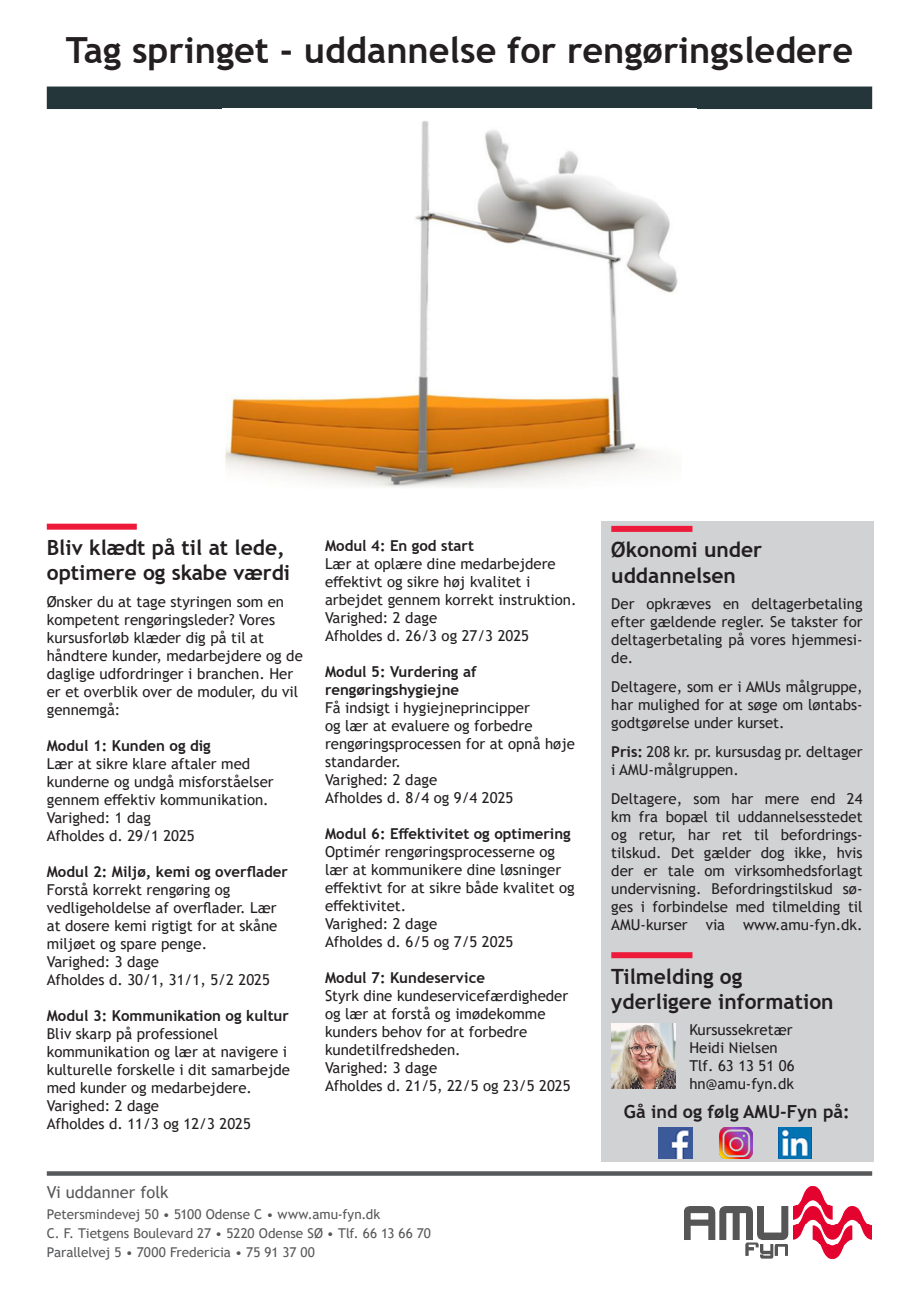
<style>
.page{position:relative;width:919px;height:1289px;background:#fff}
.page>*{position:absolute;margin:0;border:0;box-sizing:border-box;transform-origin:0 0}
.t1{font:700 36px "Trebuchet MS";color:#231f20}
.Afsnitsstreg_FED_brochure{font:700 21px/25.2px "Trebuchet MS";color:#231f20}
.brødtekst_brochurer{font:700 18px "Trebuchet MS";color:#231f20}
.t2{font:16.5px "Trebuchet MS";color:#57585a}
.brødtekst_brochurer-2{font:15px/18px "Trebuchet MS";color:#231f20}
.brødtekst_brochurer-3{font:13.5px "Trebuchet MS";color:#57585a}
.s1{font-weight:700}
</style>
<div class="page">
<div style="left:47px;top:86px;width:825px;height:23px;background:#25363a"></div>
<img style="left:684px;top:1186px;width:188px;height:73px">
<svg style="left:47px;top:1171px;width:825px;height:4px;background:#626264"></svg>
<img style="left:223px;top:108px;width:473px;height:380px">
<div style="left:600px;top:521px;width:273px;height:640px;background:#d1d2d4"></div>
<div style="left:611px;top:526px;width:81px;height:6px;background:#ed1a3a"></div>
<div style="left:611px;top:952px;width:81px;height:6px;background:#ed1a3a"></div>
<img style="left:611px;top:1023px;width:64px;height:65px">
<img style="left:658px;top:1127px;width:34px;height:30px">
<img style="left:719px;top:1127px;width:33px;height:30px">
<img style="left:778px;top:1127px;width:33px;height:30px">
<div style="left:47px;top:523px;width:90px;height:6px;background:#ed1a3a"></div>
<p class="t1" style="left:66px;top:28px;width:788px">Tag springet - uddannelse for rengøringsledere</p>
<p class="Afsnitsstreg_FED_brochure" style="left:47px;top:535px;width:245px">Bliv klædt på til at lede, optimere og skabe værdi</p>
<p class="brødtekst_brochurer-2" style="left:47px;top:592px;width:257px">Ønsker du at tage styringen som en kompetent rengøringsleder? Vores kursusforløb klæder dig på til at håndtere kunder, medarbejdere og de daglige udfordringer i branchen. Her er et overblik over de moduler, du vil gennemgå:</p>
<p class="brødtekst_brochurer-2" style="left:47px;top:736px;width:228px"><span class="s1">Modul 1: Kunden og dig<br></span>Lær at sikre klare aftaler med kunderne og undgå misforståelser gennem effektiv kommunikation.<br>Varighed: 1 dag</p>
<p class="brødtekst_brochurer-2" style="left:47px;top:826px;width:149px">Afholdes d. 29/1 2025</p>
<p class="brødtekst_brochurer-2" style="left:47px;top:862px;width:243px"><span class="s1">Modul 2: Miljø, kemi og overflader<br></span>Forstå korrekt rengøring og vedligeholdelse af overflader. Lær at dosere kemi rigtigt for at skåne miljøet og spare penge.<br>Varighed: 3 dage</p>
<p class="brødtekst_brochurer-2" style="left:47px;top:970px;width:225px">Afholdes d. 30/1, 31/1, 5/2 2025</p>
<p class="brødtekst_brochurer-2" style="left:47px;top:1006px;width:245px"><span class="s1">Modul 3: Kommunikation og kultur<br></span>Bliv skarp på professionel kommunikation og lær at navigere i kulturelle forskelle i dit samarbejde med kunder og medarbejdere.<br>Varighed: 2 dage</p>
<p class="brødtekst_brochurer-2" style="left:47px;top:1114px;width:206px">Afholdes d. 11/3 og 12/3 2025</p>
<p class="t2" style="left:47px;top:1181px;width:123px">Vi uddanner folk</p>
<p class="brødtekst_brochurer-2" style="left:325px;top:536px;width:253px"><span class="s1">Modul 4: En god start<br></span>Lær at oplære dine medarbejdere effektivt og sikre høj kvalitet i arbejdet gennem korrekt instruktion.<br>Varighed: 2 dage</p>
<p class="brødtekst_brochurer-2" style="left:325px;top:626px;width:206px">Afholdes d. 26/3 og 27/3 2025</p>
<p class="brødtekst_brochurer-2" style="left:325px;top:662px;width:252px"><span class="s1">Modul 5: Vurdering af rengøringshygiejne<br></span>Få indsigt i hygiejneprincipper<br>og lær at evaluere og forbedre rengøringsprocessen for at opnå høje standarder.<br>Varighed: 2 dage</p>
<p class="brødtekst_brochurer-2" style="left:325px;top:788px;width:190px">Afholdes d. 8/4 og 9/4 2025</p>
<p class="brødtekst_brochurer-2" style="left:325px;top:824px;width:251px"><span class="s1">Modul 6: Effektivitet og optimering<br></span>Optimér rengøringsprocesserne og lær at kommunikere dine løsninger effektivt for at sikre både kvalitet og effektivitet.<br>Varighed: 2 dage</p>
<p class="brødtekst_brochurer-2" style="left:325px;top:932px;width:190px">Afholdes d. 6/5 og 7/5 2025</p>
<p class="brødtekst_brochurer-2" style="left:325px;top:968px;width:245px"><span class="s1">Modul 7: Kundeservice<br></span>Styrk dine kundeservicefærdigheder og lær at forstå og imødekomme kunders behov for at forbedre kundetilfredsheden.<br>Varighed: 3 dage</p>
<p class="brødtekst_brochurer-2" style="left:325px;top:1076px;width:247px">Afholdes d. 21/5, 22/5 og 23/5 2025</p>
<p class="brødtekst_brochurer-3" style="left:47px;top:1205px;width:335px">Petersmindevej 50 • 5100 Odense C • www.amu-fyn.dk</p>
<p class="brødtekst_brochurer-3" style="left:47px;top:1224px;width:385px">C. F. Tietgens Boulevard 27 • 5220 Odense SØ • Tlf. 66 13 66 70</p>
<p class="brødtekst_brochurer-3" style="left:47px;top:1243px;width:270px">Parallelvej 5 • 7000 Fredericia • 75 91 37 00</p>
<p class="Afsnitsstreg_FED_brochure" style="left:611px;top:537px;width:152px">Økonomi under uddannelsen</p>
<p class="brødtekst_brochurer-2" style="left:611px;top:594px;width:253px;text-align:justify">Der opkræves en deltagerbetaling efter gældende regler. Se takster for deltagerbetaling på vores hjemmesi&shy;de.</p>
<p class="brødtekst_brochurer-2" style="left:611px;top:677px;width:253px;text-align:justify">Deltagere, som er i AMUs målgruppe, har mulighed for at søge om løntabs&shy;godtgørelse under kurset.</p>
<p class="brødtekst_brochurer-2" style="left:611px;top:742px;width:253px"><span class="s1">Pris:</span> 208 kr. pr. kursusdag pr. deltager i AMU-målgruppen.</p>
<p class="brødtekst_brochurer-2" style="left:611px;top:789px;width:253px">Deltagere, som har mere end 24 km fra bopæl til uddannelsesstedet og retur, har ret til befordrings&shy;tilskud. Det gælder dog ikke, hvis der er tale om virksomhedsforlagt undervisning. Befordringstilskud sø&shy;ges i forbindelse med tilmelding til AMU-kurser via www.amu-fyn.dk.</p>
<p class="Afsnitsstreg_FED_brochure" style="left:611px;top:963px;width:224px">Tilmelding og yderligere information</p>
<p class="brødtekst_brochurer-2" style="left:689px;top:1021px;width:105px">Kursussekretær</p>
<p class="brødtekst_brochurer-2" style="left:689px;top:1039px;width:90px">Heidi Nielsen</p>
<p class="brødtekst_brochurer-2" style="left:689px;top:1057px;width:107px">Tlf. 63 13 51 06</p>
<p class="brødtekst_brochurer-2" style="left:689px;top:1075px;width:106px">hn@amu-fyn.dk</p>
<p class="brødtekst_brochurer" style="left:624px;top:1100px;width:227px">Gå ind og følg AMU-Fyn på:</p>
</div>
